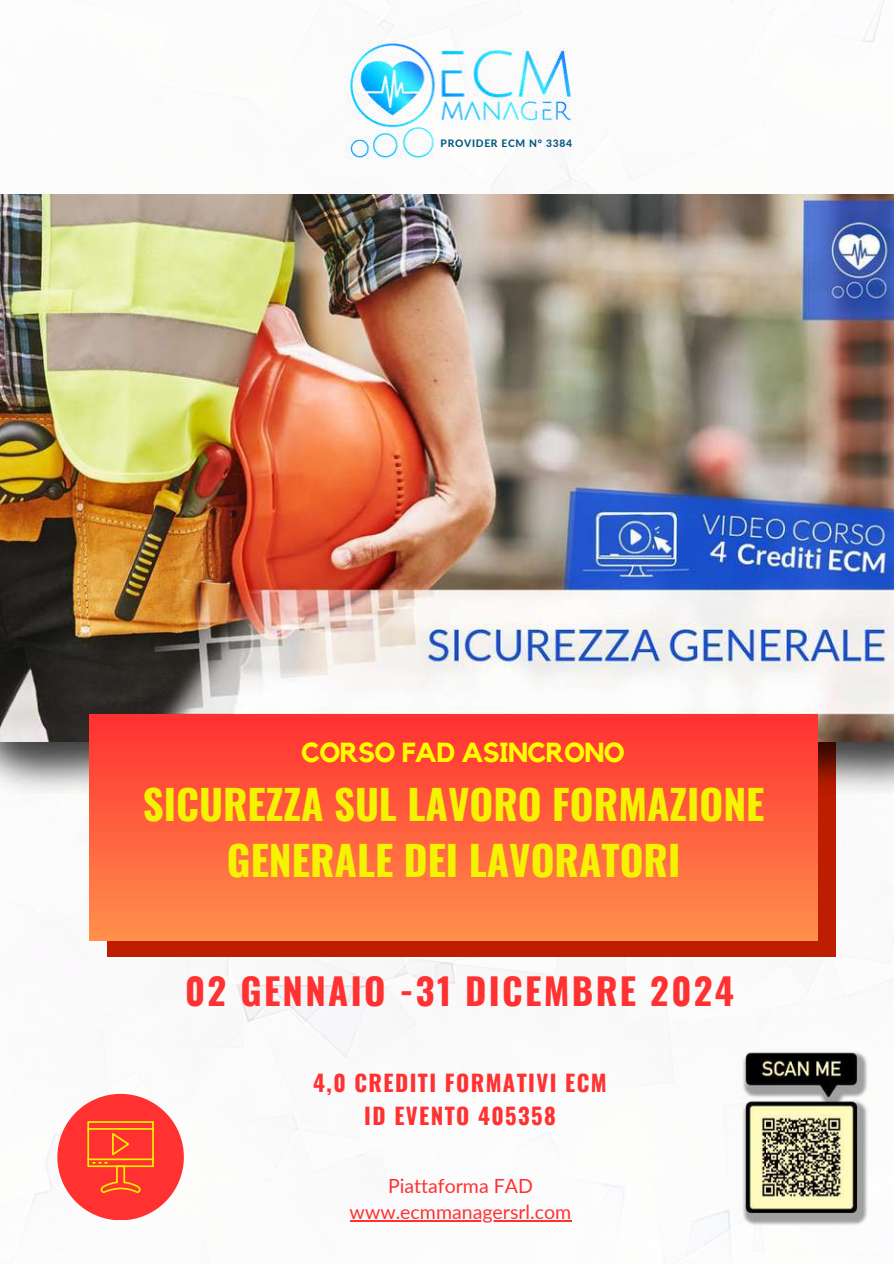
<style>
.page{position:relative;width:894px;height:1264px;background:#fff}
.page>*{position:absolute;margin:0;border:0;box-sizing:border-box;transform-origin:0 0}
.t1{font:700 40.8px/56.2px "Oswald";color:#f6f301;text-align:center}
.t2{font:700 36.45px "Oswald";letter-spacing:.065em;color:#ff3131}
.t3{font:700 27.45px "Kollektif";letter-spacing:-.025em;color:#fffc00}
.t4{font:700 22.5px/32.7px "Oswald";letter-spacing:.065em;color:#ff3131;text-align:center}
.t5{font:19.5px/25.8px "Lato";color:#ff3131;text-align:center}
.t6{font:800 10.2px "Lato";letter-spacing:.07em;color:#055883}
</style>
<div class="page">
<img style="left:0;top:0;width:893px;height:1246px">
<div style="left:107px;top:730px;width:728px;height:226px;background:#bd1d00"></div>
<img style="left:0;top:195px;width:893px;height:598px">
<img style="left:346px;top:40px;width:229px;height:118px">
<div style="left:89px;top:714px;width:728px;height:226px;background:linear-gradient(to bottom,#ff3131,#ff8f4c)"></div>
<img style="left:739px;top:1045px;width:130px;height:186px">
<svg style="left:57px;top:1093px;width:126px;height:126px"></svg>
<hr style="left:349px;top:1220px;width:222px;height:1px;background:#ff3131">
<p class="t6" style="left:440px;top:137px;width:133px">PROVIDER ECM N° 3384</p>
<p class="t3" style="left:301px;top:739px;width:325px">CORSO FAD ASINCRONO</p>
<p class="t1" style="left:143px;top:774px;width:623px">SICUREZZA SUL LAVORO FORMAZIONE<br>GENERALE DEI LAVORATORI</p>
<p class="t2" style="left:185px;top:962px;width:550px">02 GENNAIO -31 DICEMBRE 2024</p>
<p class="t4" style="left:313px;top:1065px;width:295px">4,0 CREDITI FORMATIVI ECM<br>ID EVENTO 405358</p>
<p class="t5" style="left:349px;top:1172px;width:223px">Piattaforma FAD www.ecmmanagersrl.com</p>
</div>
